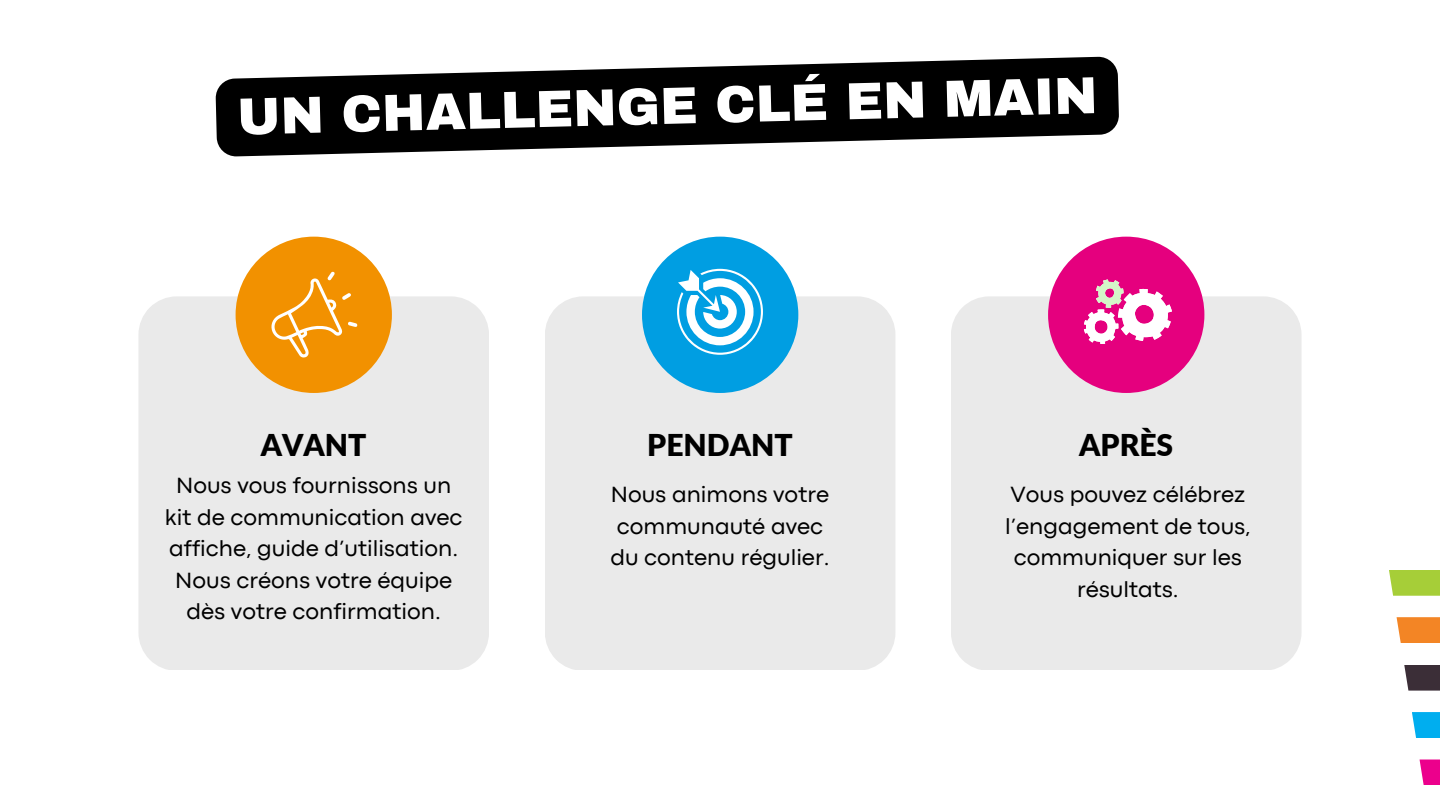
<style>
.page{position:relative;width:1440px;height:810px;background:#fff}
.page>*{position:absolute;margin:0;border:0;box-sizing:border-box;transform-origin:0 0}
.t1{font:900 52.2px "Archivo";color:#fff}
.t2{font:900 30px "Lato";color:#000}
.t3{font:23px/31.5px "Codec Pro";color:#000;text-align:center}
</style>
<div class="page">
<svg style="left:215px;top:56px;width:904px;height:101px;fill:#000"></svg>
<div style="left:138px;top:296px;width:351px;height:374px;background:#eaeaea"></div>
<div style="left:545px;top:296px;width:350px;height:374px;background:#eaeaea"></div>
<div style="left:951px;top:296px;width:351px;height:374px;background:#eaeaea"></div>
<div style="left:236px;top:237px;width:156px;height:156px;background:#f29100;border-radius:50%"></div>
<div style="left:642px;top:237px;width:156px;height:156px;background:#009ee2;border-radius:50%"></div>
<div style="left:1048px;top:237px;width:156px;height:156px;background:#e5007e;border-radius:50%"></div>
<svg style="left:271px;top:272px;width:86px;height:86px"></svg>
<svg style="left:677px;top:269px;width:86px;height:86px"></svg>
<svg style="left:1084px;top:279px;width:88px;height:65px"></svg>
<svg style="left:1389px;top:570px;width:51px;height:26px"></svg>
<svg style="left:1397px;top:617px;width:43px;height:26px"></svg>
<svg style="left:1404px;top:665px;width:36px;height:26px"></svg>
<svg style="left:1412px;top:712px;width:28px;height:26px"></svg>
<svg style="left:1420px;top:760px;width:20px;height:25px"></svg>
<h1 class="t1" style="left:237px;top:86px;width:862px;rotate:-1deg">UN CHALLENGE CLÉ EN MAIN</h1>
<p class="t2" style="left:261px;top:426px;width:107px">AVANT</p>
<h2 class="t2" style="left:647px;top:426px;width:147px">PENDANT</h2>
<p class="t2" style="left:1079px;top:426px;width:96px">APRÈS</p>
<p class="t3" style="left:176px;top:471px;width:277px">Nous vous fournissons un</p>
<p class="t3" style="left:165px;top:503px;width:299px">kit de communication avec affiche, guide d’utilisation.<br>Nous créons votre équipe dès votre confirmation.</p>
<h2 class="t3" style="left:610px;top:481px;width:221px;text-align:left">Nous animons votre communauté avec du contenu régulier.</h2>
<p class="t3" style="left:1005px;top:481px;width:247px">Vous pouvez célébrez l’engagement de tous, communiquer sur les résultats.</p>
</div>
